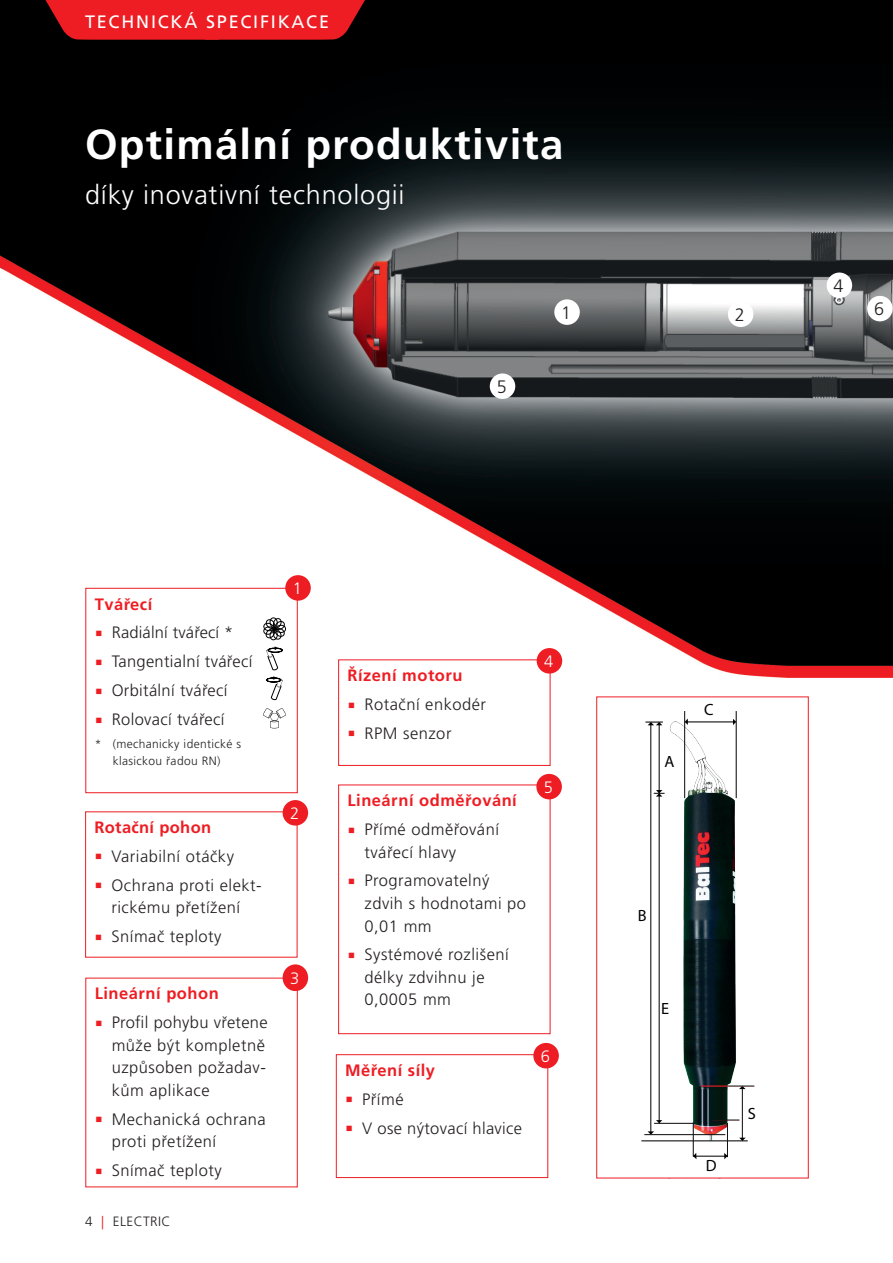
<style>
.page{position:relative;width:893px;height:1263px;background:#fff}
.page>*{position:absolute;margin:0;border:0;box-sizing:border-box;transform-origin:0 0}
.t1{font:700 42px "Frutiger LT Pro";letter-spacing:.03em;color:#fff}
.t2{font:300 27px "Frutiger LT Pro";letter-spacing:.03em;color:#fff}
.t3{font:18px "Frutiger LT Pro";letter-spacing:.1em;color:#fff}
.t4{font:300 18px "Frutiger LT Pro";color:#231f20}
.t5{font:300 16.5px/22.5px "Frutiger LT Pro";letter-spacing:.03em;color:#231f20}
.t6{font:700 16.5px "Frutiger LT Pro";letter-spacing:.03em;color:#ee1d23}
.t7{font:300 16.5px "Frutiger LT Pro";color:#fff}
.t8{font:16.35px "Myriad Pro";color:#000001}
.t9{font:300 13.5px "Frutiger LT Pro";letter-spacing:.03em;color:#231f20}
.t10{font:300 12px/16.8px "Frutiger LT Pro";letter-spacing:.03em;color:#231f20;text-align:center}
.s1{color:#ee1d23}
</style>
<div class="page">
<img style="left:0;top:0;width:893px;height:694px">
<div style="left:554px;top:299px;width:26px;height:26px;background:#fff;border-radius:50%"></div>
<div style="left:728px;top:301px;width:25px;height:26px;background:#fff;border-radius:50%"></div>
<div style="left:867px;top:296px;width:26px;height:25px;background:#fff;border-radius:50%"></div>
<div style="left:827px;top:273px;width:25px;height:25px;background:#fff;border-radius:50%"></div>
<div style="left:490px;top:373px;width:25px;height:26px;background:#fff;border-radius:50%"></div>
<img style="left:644px;top:759px;width:111px;height:400px">
<hr style="left:659px;top:793px;width:1px;height:330px;background:#111314">
<hr style="left:659px;top:724px;width:1px;height:69px;background:#111314">
<hr style="left:651px;top:793px;width:1px;height:341px;background:#111314">
<hr style="left:651px;top:724px;width:1px;height:69px;background:#111314">
<hr style="left:641px;top:1141px;width:107px;height:1px;background:#111314">
<hr style="left:736px;top:711px;width:1px;height:87px;background:#111314">
<hr style="left:684px;top:711px;width:1px;height:87px;background:#111314">
<hr style="left:686px;top:722px;width:49px;height:1px;background:#111314">
<svg style="left:648px;top:1131px;width:6px;height:3px"></svg>
<svg style="left:656px;top:1120px;width:6px;height:3px"></svg>
<svg style="left:645px;top:722px;width:18px;height:3px"></svg>
<svg style="left:733px;top:719px;width:3px;height:6px"></svg>
<svg style="left:685px;top:718px;width:3px;height:7px"></svg>
<hr style="left:742px;top:1089px;width:1px;height:52px;background:#111314">
<svg style="left:739px;top:1138px;width:7px;height:3px"></svg>
<hr style="left:644px;top:1134px;width:81px;height:1px;background:#111314">
<hr style="left:654px;top:1123px;width:41px;height:1px;background:#111314">
<svg style="left:654px;top:790px;width:10px;height:6px"></svg>
<svg style="left:701px;top:1086px;width:53px;height:3px"></svg>
<hr style="left:693px;top:1122px;width:1px;height:34px;background:#111314">
<hr style="left:727px;top:1123px;width:1px;height:34px;background:#111314">
<hr style="left:693px;top:1156px;width:34px;height:1px;background:#111314">
<svg style="left:712px;top:1120px;width:27px;height:1px"></svg>
<svg style="left:693px;top:1153px;width:3px;height:6px"></svg>
<svg style="left:724px;top:1153px;width:3px;height:6px"></svg>
<div style="left:596px;top:696px;width:213px;height:482px;border:1px solid #ee1d23"></div>
<svg style="left:30px;top:0;width:345px;height:40px;background:#ca181d"></svg>
<div style="left:85px;top:588px;width:213px;height:205px;border:1px solid #ee1d23"></div>
<div style="left:285px;top:575px;width:26px;height:26px;background:#ee1d23;border-radius:50%"></div>
<div style="left:283px;top:800px;width:25px;height:25px;background:#ee1d23;border-radius:50%"></div>
<div style="left:283px;top:964px;width:25px;height:27px;background:#ee1d23;border-radius:50%"></div>
<div style="left:338px;top:659px;width:212px;height:107px;border:1px solid #ee1d23"></div>
<div style="left:537px;top:648px;width:25px;height:26px;background:#ee1d23;border-radius:50%"></div>
<div style="left:338px;top:784px;width:212px;height:250px;border:1px solid #ee1d23"></div>
<div style="left:536px;top:774px;width:26px;height:25px;background:#ee1d23;border-radius:50%"></div>
<div style="left:336px;top:1054px;width:212px;height:124px;border:1px solid #ee1d23"></div>
<div style="left:533px;top:1043px;width:26px;height:25px;background:#ee1d23;border-radius:50%"></div>
<svg style="left:263px;top:708px;width:23px;height:20px"></svg>
<div style="left:266px;top:678px;width:15px;height:4px;border:1px solid #fff;border-radius:50%"></div>
<div style="left:267px;top:678px;width:14px;height:4px;border:1px solid #000001;border-radius:50%"></div>
<svg style="left:271px;top:677px;width:12px;height:23px"></svg>
<svg style="left:263px;top:617px;width:23px;height:23px"></svg>
<div style="left:268px;top:648px;width:15px;height:5px;border:1px solid #fff;border-radius:50%"></div>
<div style="left:268px;top:648px;width:14px;height:4px;border:1px solid #000001;border-radius:50%"></div>
<svg style="left:266px;top:647px;width:12px;height:23px"></svg>
<svg style="left:96px;top:631px;width:5px;height:5px"></svg>
<svg style="left:96px;top:659px;width:5px;height:6px"></svg>
<svg style="left:96px;top:688px;width:5px;height:6px"></svg>
<p class="t3" style="left:85px;top:12px;width:246px">TECHNICKÁ SPECIFIKACE</p>
<h1 class="t1" style="left:85px;top:119px;width:480px">Optimální produktivita</h1>
<h2 class="t2" style="left:85px;top:179px;width:321px">díky inovativní technologii</h2>
<p class="t4" style="left:834px;top:275px;width:12px">4</p>
<p class="t4" style="left:497px;top:376px;width:12px">5</p>
<p class="t4" style="left:561px;top:302px;width:12px">1</p>
<p class="t4" style="left:735px;top:304px;width:12px">2</p>
<p class="t4" style="left:874px;top:299px;width:12px">6</p>
<p class="t6" style="left:95px;top:594px;width:59px">Tvářecí</p>
<p class="t5" style="left:112px;top:618px;width:142px;line-height:29px">Radiální tvářecí *<br>Tangentialní tvářecí<br>Orbitální tvářecí<br>Rolovací tvářecí</p>
<p class="t10" style="left:95px;top:736px;width:148px">* (mechanicky identické s klasickou řadou RN)</p>
<p class="t6" style="left:94px;top:817px;width:118px">Rotační pohon</p>
<p class="t5" style="left:111px;top:842px;width:152px;line-height:29px">Variabilní otáčky<br>Ochrana proti elekt-</p>
<p class="t5" style="left:111px;top:893px;width:130px;line-height:28.8px">rickému přetížení<br>Snímač teploty</p>
<p class="t6" style="left:95px;top:984px;width:126px">Lineární pohon</p>
<p class="t5" style="left:112px;top:1011px;width:158px">Profil pohybu vřetene může být kompletně uzpůsoben požadav&shy;kům aplikace</p>
<p class="t5" style="left:112px;top:1108px;width:156px">Mechanická ochrana proti přetížení</p>
<p class="t5" style="left:112px;top:1159px;width:112px">Snímač teploty</p>
<p class="t9" style="left:85px;top:1213px;width:87px">4 <span class="s1">|</span> ELECTRIC</p>
<p class="t7" style="left:293px;top:579px;width:11px">1</p>
<p class="t7" style="left:290px;top:804px;width:11px">2</p>
<p class="t7" style="left:290px;top:968px;width:11px">3</p>
<p class="t6" style="left:347px;top:665px;width:117px">Řízení motoru</p>
<p class="t5" style="left:364px;top:690px;width:123px;line-height:29px">Rotační enkodér<br>RPM senzor</p>
<p class="t6" style="left:347px;top:791px;width:171px">Lineární odměřování</p>
<p class="t5" style="left:364px;top:818px;width:136px">Přímé odměřování tvářecí hlavy</p>
<p class="t5" style="left:364px;top:870px;width:163px">Programovatelný zdvih s hodnotami po<br>0,01 mm</p>
<p class="t5" style="left:364px;top:943px;width:146px">Systémové rozlišení délky zdvihnu je<br>0,0005 mm</p>
<p class="t7" style="left:544px;top:652px;width:11px">4</p>
<p class="t7" style="left:544px;top:777px;width:11px">5</p>
<p class="t6" style="left:345px;top:1060px;width:91px">Měření síly</p>
<p class="t5" style="left:362px;top:1085px;width:162px;line-height:29px">Přímé<br>V ose nýtovací hlavice</p>
<p class="t7" style="left:541px;top:1046px;width:11px">6</p>
<p class="t8" style="left:664px;top:752px;width:11px">A</p>
<p class="t8" style="left:704px;top:699px;width:11px">C</p>
<p class="t8" style="left:638px;top:906px;width:10px">B</p>
<p class="t8" style="left:661px;top:999px;width:10px">E</p>
<p class="t8" style="left:706px;top:1155px;width:12px">D</p>
<p class="t8" style="left:748px;top:1103px;width:10px">S</p>
</div>
